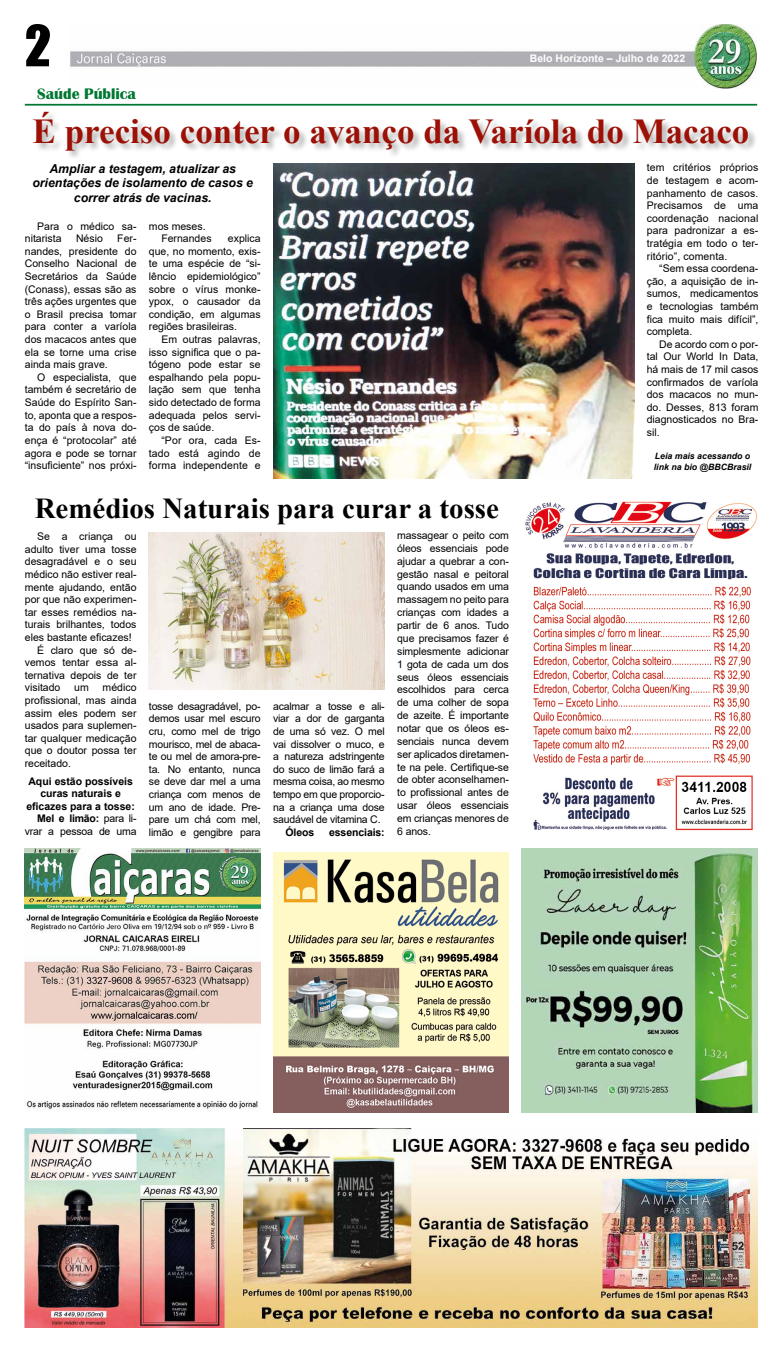
<style>
.page{position:relative;width:782px;height:1352px;background:#fff}
.page>*{position:absolute;margin:0;border:0;box-sizing:border-box;transform-origin:0 0}
.t1{font:52.5px "Impact";color:#000}
.t2{font:700 35px "Times New Roman";color:#9c1006}
.t3{font:700 28.88px "Times New Roman";color:#000}
.t4{font:700 15.75px "Britannic";color:#007732}
.t5{font:italic 700 12.25px/14.7px "Arial";color:#000;text-align:center}
.t6{font:10.5px/12.6px "Arial";color:#000;text-align:justify}
.t7{font:700 10.5px "Arial";color:#000}
.t8{font:700 10.5px "Arial";color:#fff}
.t9{font:700 10.5px "Arial";letter-spacing:-.02em;color:#000}
.t10{font:10.5px "Arial";letter-spacing:-.02em;color:#000}
.t11{font:italic 700 8.75px/10.5px "Arial";color:#000}
.s1{font-weight:400}
</style>
<div class="page">
<img style="left:70px;top:25px;width:686px;height:63px">
<hr style="left:25px;top:104px;width:731px;height:2px;background:#007732">
<div style="left:34px;top:111px;width:724px;height:50px;background:#000;opacity:.3"></div>
<img style="left:25px;top:1129px;width:731px;height:198px">
<img style="left:525px;top:501px;width:232px;height:330px">
<img style="left:273px;top:852px;width:235px;height:260px">
<img style="left:521px;top:848px;width:235px;height:264px">
<img style="left:25px;top:848px;width:235px;height:261px">
<img style="left:149px;top:533px;width:235px;height:157px">
<img style="left:273px;top:164px;width:361px;height:315px">
<h1 class="t1" style="left:25px;top:5px;width:28px">2</h1>
<p class="t8" style="left:529px;top:51px;width:157px">Belo Horizonte – Julho de 2022</p>
<h3 class="t4" style="left:37px;top:85px;width:100px">Saúde Pública</h3>
<h2 class="t2" style="left:33px;top:106px;width:718px">É preciso conter o avanço da Varíola do Macaco</h2>
<p class="t5" style="left:32px;top:161px;width:222px">Ampliar a testagem, atualizar as orientações de isolamento de casos e correr atrás de vacinas.</p>
<p class="t6" style="left:25px;top:220px;width:113px;text-indent:12px">Para o médico sa&shy;nitarista</p>
<p class="t6" style="left:646px;top:161px;width:113px">tem critérios próprios de testagem e acom&shy;panhamento de casos.<br>Precisamos de uma coordenação nacional para padronizar a es&shy;tratégia em todo o ter&shy;ritório”, comenta.</p>
<p class="t6" style="left:646px;top:262px;width:113px;text-indent:12px">“Sem essa coordena&shy;ção, a aquisição de in&shy;sumos, medicamentos e tecnologias também fica muito mais difícil”, completa.</p>
<p class="t6" style="left:646px;top:338px;width:113px;text-indent:12px">De acordo com o por&shy;tal Our World In Data, há mais de 17 mil casos confirmados de varíola dos macacos no mun&shy;do. Desses, 813 foram diagnosticados no Bra&shy;sil.</p>
<p class="t11" style="left:653px;top:451px;width:99px">Leia mais acessando o link na bio @BBCBrasil</p>
<p class="t6" style="left:161px;top:220px;width:52px;text-indent:-12px">mos meses.<br>Fernandes</p>
<p class="t6" style="left:76px;top:232px;width:28px">Nésio</p>
<p class="t6" style="left:25px;top:232px;width:113px;text-indent:92px">Fer&shy;nandes, presidente do Conselho Nacional de Secretários da Saúde (Conass), essas são as três ações urgentes que o Brasil precisa tomar para conter a varíola dos macacos antes que ela se torne uma crise ainda mais grave.</p>
<p class="t6" style="left:25px;top:371px;width:113px;text-indent:12px">O especialista, que também é secretário de Saúde do Espírito San&shy;to, aponta que a respos&shy;ta do país à nova do&shy;ença é “protocolar” até agora e pode se tornar “insuficiente” nos próxi-</p>
<p class="t6" style="left:149px;top:232px;width:113px;text-indent:79px">explica que, no momento, exis&shy;te uma espécie de “si&shy;lêncio epidemiológico” sobre o vírus monke&shy;ypox, o causador da condição, em algumas regiões brasileiras.</p>
<p class="t6" style="left:149px;top:333px;width:113px;text-indent:12px">Em outras palavras, isso significa que o pa&shy;tógeno pode estar se espalhando pela popu&shy;lação sem que tenha sido detectado de forma adequada pelos servi&shy;ços de saúde.</p>
<p class="t6" style="left:149px;top:434px;width:113px;text-indent:12px">“Por ora, cada Es&shy;tado está agindo de forma independente e</p>
<h3 class="t3" style="left:35px;top:487px;width:465px">Remédios Naturais para curar a tosse</h3>
<p class="t6" style="left:37px;top:530px;width:101px">Se a criança ou</p>
<p class="t6" style="left:25px;top:543px;width:113px">adulto tiver uma tosse</p>
<p class="t6" style="left:25px;top:555px;width:113px">desagradável e o seu</p>
<p class="t6" style="left:25px;top:568px;width:113px">médico não estiver real-</p>
<p class="t6" style="left:25px;top:581px;width:113px">mente ajudando, então</p>
<p class="t6" style="left:25px;top:593px;width:113px">por que não experimen-</p>
<p class="t6" style="left:25px;top:606px;width:113px">tar esses remédios na-</p>
<p class="t6" style="left:25px;top:618px;width:113px">turais brilhantes, todos</p>
<p class="t6" style="left:25px;top:631px;width:108px">eles bastante eficazes!</p>
<p class="t6" style="left:37px;top:644px;width:101px">É claro que só de-</p>
<p class="t6" style="left:25px;top:656px;width:113px">vemos tentar essa al-</p>
<p class="t6" style="left:25px;top:669px;width:113px">ternativa depois de ter</p>
<p class="t6" style="left:25px;top:681px;width:37px">visitado</p>
<p class="t6" style="left:74px;top:681px;width:16px">um</p>
<p class="t6" style="left:397px;top:529px;width:113px;line-height:12.9px">massagear o peito com óleos essenciais pode ajudar a quebrar a con&shy;gestão nasal e peitoral quando usados em uma massagem no peito para crianças com idades a partir de 6 anos. Tudo que precisamos fazer é simplesmente adicionar 1 gota de cada um dos seus óleos essenciais escolhidos para cerca de uma colher de sopa de azeite. É importante notar que os óleos es&shy;senciais nunca devem ser aplicados diretamen&shy;te na pele. Certifique-se de obter aconselhamen&shy;to profissional antes de usar óleos essenciais em crianças menores de 6 anos.</p>
<p class="t6" style="left:25px;top:681px;width:113px;text-indent:78px">médico profissional, mas ainda assim eles podem ser usados para suplemen&shy;tar qualquer medicação que o doutor possa ter receitado.</p>
<p class="t7" style="left:28px;top:773px;width:106px">Aqui estão possíveis</p>
<p class="t7" style="left:40px;top:786px;width:82px">curas naturais e</p>
<p class="t7" style="left:26px;top:799px;width:110px">eficazes para a tosse:</p>
<p class="t9" style="left:37px;top:811px;width:101px">Mel e limão: <span class="s1">para li-</span></p>
<p class="t10" style="left:25px;top:824px;width:113px">vrar a pessoa de uma</p>
<p class="t6" style="left:149px;top:700px;width:113px">tosse desagradável, po&shy;demos usar mel escuro cru, como mel de trigo mourisco, mel de abaca&shy;te ou mel de amora-pre&shy;ta. No entanto, nunca se deve dar mel a uma criança com menos de um ano de idade. Pre&shy;pare um chá com mel, limão e gengibre para</p>
<p class="t6" style="left:273px;top:700px;width:113px">acalmar a tosse e ali&shy;viar a dor de garganta de uma só vez. O mel vai dissolver o muco, e a natureza adstringente do suco de limão fará a mesma coisa, ao mesmo tempo em que proporcio&shy;na a criança uma dose saudável de vitamina C.</p>
<p class="t7" style="left:285px;top:825px;width:30px">Óleos</p>
<p class="t7" style="left:329px;top:825px;width:57px">essenciais:</p>
</div>
